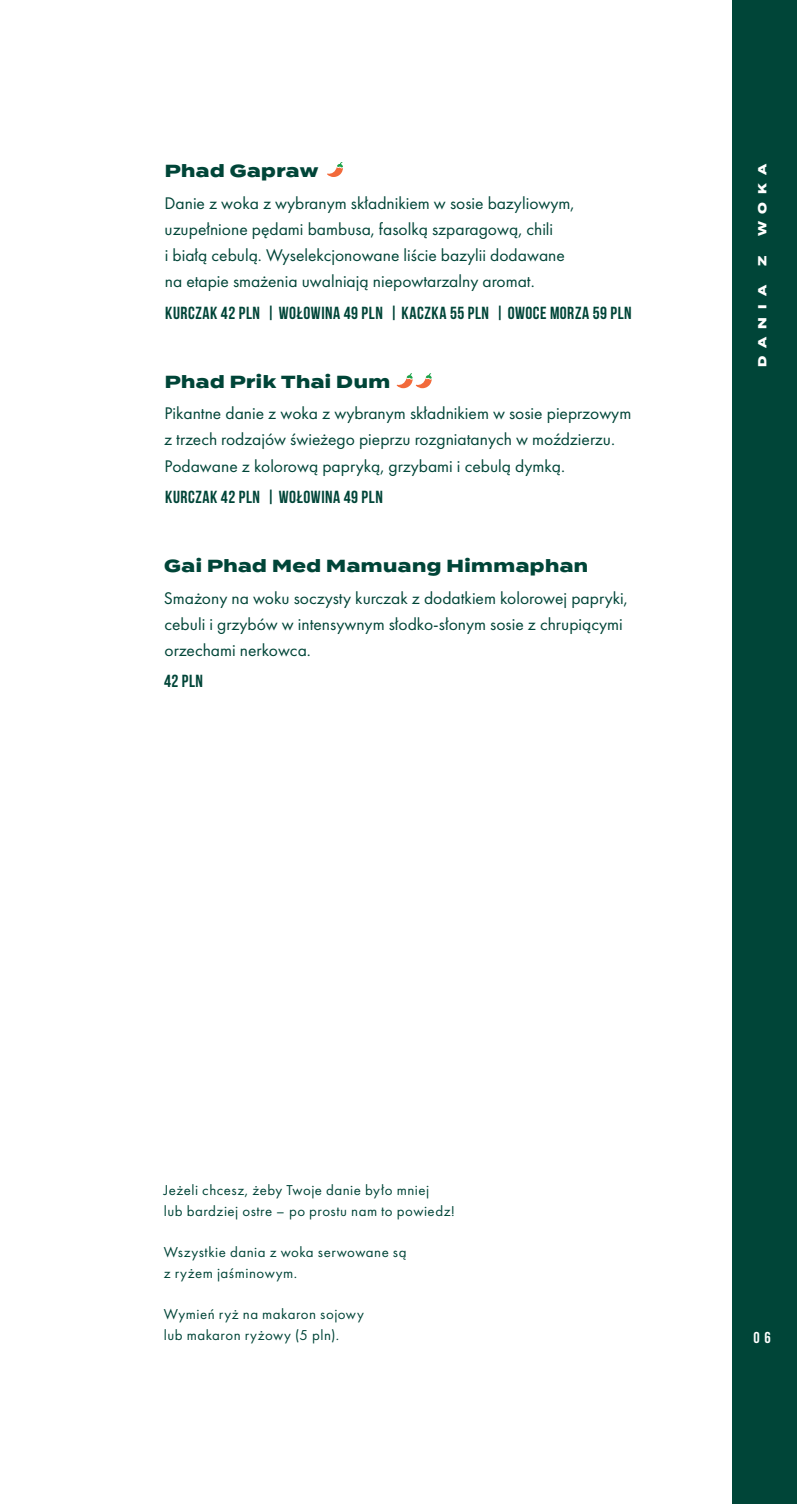
<style>
.page{position:relative;width:797px;height:1504px;background:#fff}
.page>*{position:absolute;margin:0;border:0;box-sizing:border-box;transform-origin:0 0}
.t1{font:17.5px/26.2px "Futura PT";color:#004538}
.t2{font:700 17.5px "Bebas Neue";letter-spacing:.035em;color:#004538}
.t3{font:800 17.5px "Termina";letter-spacing:.025em;color:#004538}
.t4{font:15.75px "Bebas Neue";color:#fff}
.t5{font:14.88px/21px "Futura PT";letter-spacing:.035em;color:#004538}
.t6{font:800 11.72px "Termina";letter-spacing:.7em;color:#fff}
</style>
<div class="page">
<div style="left:732px;top:0;width:64px;height:1503px;background:#004538"></div>
<svg style="left:327px;top:162px;width:16px;height:15px"></svg>
<svg style="left:396px;top:373px;width:35px;height:15px"></svg>
<p class="t3" style="left:165px;top:158px;width:155px">Phad Gapraw</p>
<p class="t1" style="left:164px;top:189px;width:411px">Danie z woka z wybranym składnikiem w sosie bazyliowym, uzupełnione pędami bambusa, fasolką szparagową, chili<br>i białą cebulą. Wyselekcjonowane liście bazylii dodawane na etapie smażenia uwalniają niepowtarzalny aromat.</p>
<p class="t2" style="left:165px;top:303px;width:467px">KURCZAK 42 PLN | WOŁOWINA 49 PLN | KACZKA 55 PLN | OWOCE MORZA 59 PLN</p>
<p class="t3" style="left:165px;top:369px;width:227px">Phad Prik Thai Dum</p>
<p class="t1" style="left:164px;top:400px;width:468px">Pikantne danie z woka z wybranym składnikiem w sosie pieprzowym z trzech rodzajów świeżego pieprzu rozgniatanych w moździerzu.<br>Podawane z kolorową papryką, grzybami i cebulą dymką.</p>
<p class="t2" style="left:165px;top:487px;width:219px">KURCZAK 42 PLN | WOŁOWINA 49 PLN</p>
<p class="t3" style="left:164px;top:553px;width:425px">Gai Phad Med Mamuang Himmaphan</p>
<p class="t1" style="left:164px;top:584px;width:465px">Smażony na woku soczysty kurczak z dodatkiem kolorowej papryki, cebuli i grzybów w intensywnym słodko-słonym sosie z chrupiącymi orzechami nerkowca.</p>
<p class="t2" style="left:164px;top:671px;width:41px">42 PLN</p>
<p class="t6" style="left:753px;top:236px;width:75px;rotate:-90deg">WOKA</p>
<p class="t6" style="left:753px;top:266px;width:12px;rotate:-90deg">Z</p>
<p class="t6" style="left:753px;top:367px;width:84px;rotate:-90deg">DANIA</p>
<p class="t5" style="left:164px;top:1179px;width:292px">Jeżeli chcesz, żeby Twoje danie było mniej<br>lub bardziej ostre – po prostu nam to powiedz!</p>
<p class="t5" style="left:164px;top:1241px;width:244px">Wszystkie dania z woka serwowane są z ryżem jaśminowym.</p>
<p class="t5" style="left:164px;top:1303px;width:201px">Wymień ryż na makaron sojowy lub makaron ryżowy (5 pln).</p>
<p class="t4" style="left:753px;top:1328px;width:19px">0 6</p>
</div>
